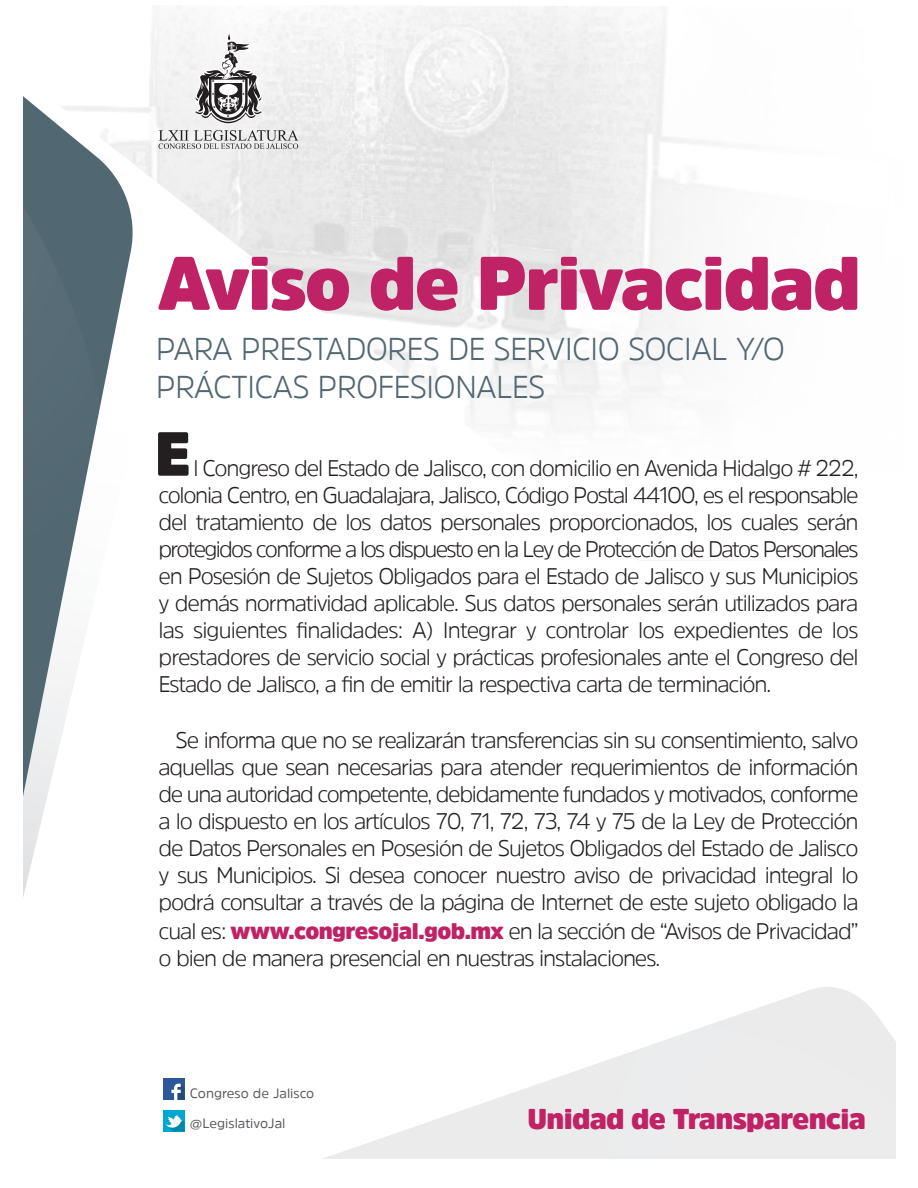
<style>
.page{position:relative;width:918px;height:1188px;background:#fff}
.page>*{position:absolute;margin:0;border:0;box-sizing:border-box;transform-origin:0 0}
.t1{font:900 74.85px "Amsi Pro";letter-spacing:-.025em;color:#bf2265}
.t2{font:900 61.5px "Amsi Pro";color:#231f20}
.t3{font:300 31.5px/37.8px "Amsi Pro";letter-spacing:-.025em;color:#516772}
.t4{font:900 28.65px "Amsi Pro";letter-spacing:-.025em;color:#bf2265}
.t5{font:300 22.5px/27px "Amsi Pro";letter-spacing:-.05em;color:#231f20;text-align:justify}
.t6{font:13.5px "Amsi Pro";color:#57585a}
.s1{font-weight:900;color:#bf2265}
</style>
<div class="page">
<svg style="left:303px;top:297px;width:464px;height:263px"></svg>
<svg style="left:182px;top:987px;width:702px;height:92px"></svg>
<svg style="left:321px;top:1026px;width:574px;height:133px"></svg>
<div style="left:163px;top:1110px;width:22px;height:22px;background:#00a7d2"></div>
<svg style="left:166px;top:1115px;width:19px;height:17px"></svg>
<div style="left:163px;top:1079px;width:22px;height:21px;background:#2c5899"></div>
<svg style="left:171px;top:1084px;width:14px;height:16px"></svg>
<svg style="left:159px;top:130px;width:139px;height:19px"></svg>
<svg style="left:195px;top:28px;width:67px;height:95px"></svg>
<svg style="left:23px;top:96px;width:115px;height:158px;fill:#516772"></svg>
<div style="left:23px;top:206px;width:77px;height:48px;background:#516772"></div>
<svg style="left:23px;top:254px;width:108px;height:643px"></svg>
<h1 class="t1" style="left:158px;top:232px;width:705px">Aviso de Privacidad</h1>
<h3 class="t3" style="left:156px;top:330px;width:631px">PARA PRESTADORES DE SERVICIO SOCIAL Y/O<br>PRÁCTICAS PROFESIONALES</h3>
<h2 class="t2" style="left:155px;top:411px;width:37px">E</h2>
<p class="t5" style="left:159px;top:454px;width:702px;text-indent:35px">l Congreso del Estado de Jalisco, con domicilio en Avenida Hidalgo # 222, colonia Centro, en Guadalajara, Jalisco, Código Postal 44100, es el responsable del tratamiento de los datos personales proporcionados, los cuales serán protegidos conforme a los dispuesto en la Ley de Protección de Datos Personales en Posesión de Sujetos Obligados para el Estado de Jalisco y sus Municipios y demás normatividad aplicable. Sus datos personales serán utilizados para las siguientes finalidades: A) Integrar y controlar los expedientes de los prestadores de servicio social y prácticas profesionales ante el Congreso del Estado de Jalisco, a fin de emitir la respectiva carta de terminación.</p>
<p class="t5" style="left:159px;top:726px;width:702px;text-indent:17px">Se informa que no se realizarán transferencias sin su consentimiento, salvo aquellas que sean necesarias para atender requerimientos de información de una autoridad competente, debidamente fundados y motivados, conforme a lo dispuesto en los artículos 70, 71, 72, 73, 74 y 75 de la Ley de Protección de Datos Personales en Posesión de Sujetos Obligados del Estado de Jalisco y sus Municipios. Si desea conocer nuestro aviso de privacidad integral lo podrá consultar a través de la página de Internet de este sujeto obligado la</p>
<p class="t5" style="left:159px;top:917px;width:702px">cual es: <span class="s1">www.congresojal.gob.mx</span> en la sección de “Avisos de Privacidad” o bien de manera presencial en nuestras instalaciones.</p>
<p class="t6" style="left:190px;top:1084px;width:126px">Congreso de Jalisco</p>
<p class="t6" style="left:190px;top:1114px;width:97px">@LegislativoJal</p>
<p class="t4" style="left:528px;top:1099px;width:340px">Unidad de Transparencia</p>
</div>
